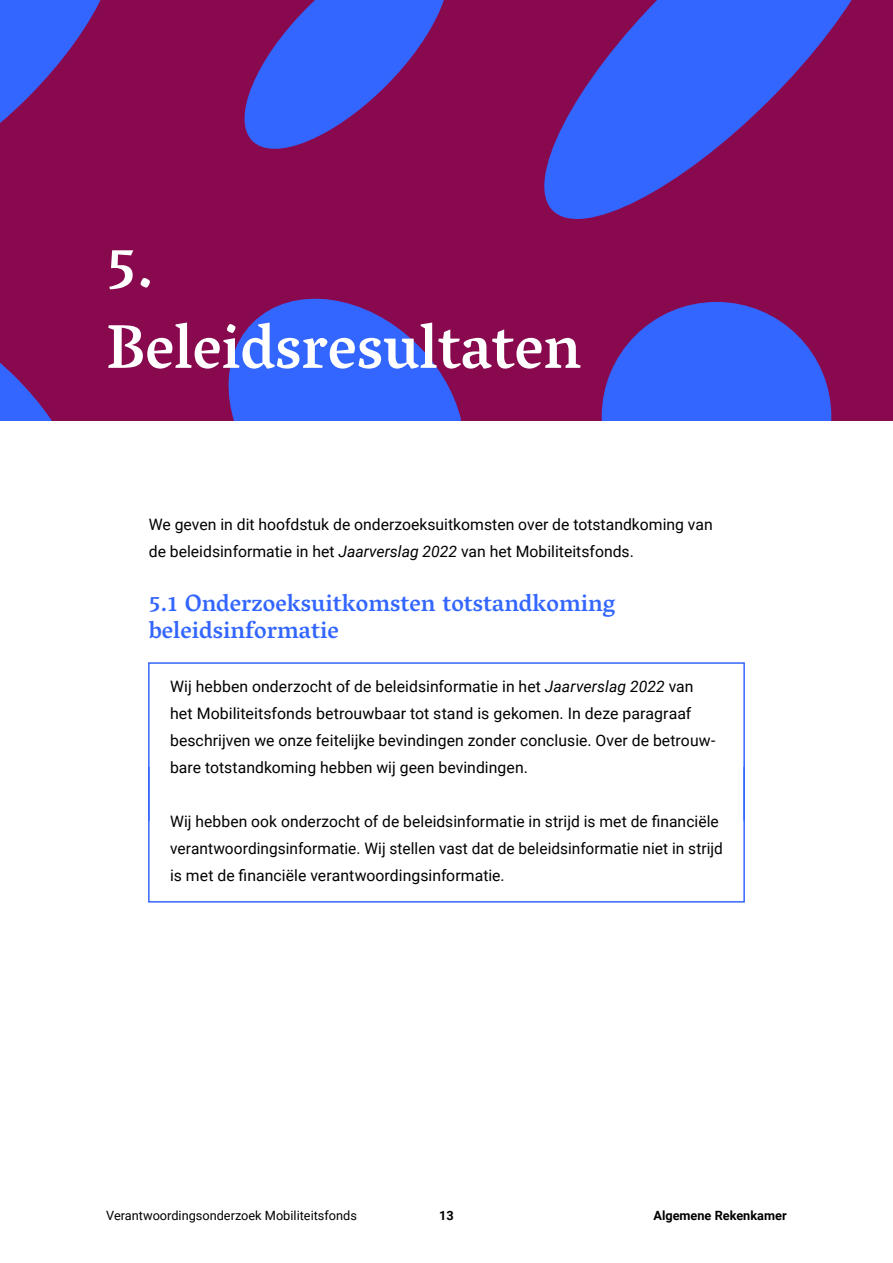
<style>
.page{position:relative;width:893px;height:1263px;background:#fff}
.page>*{position:absolute;margin:0;border:0;box-sizing:border-box;transform-origin:0 0}
._5_Kop_1_-_H2{font:500 63px/81px "Vesper Libre";color:#fff}
._6_Kop_2_-_H3{font:500 24px/27px "Vesper Libre";color:#36f}
._21C_Ktekst_x_bot{font:15.75px/27px "Roboto";letter-spacing:.005em;color:#000}
._21B_Ktekst_x_top{font:15.75px/27px "Roboto";letter-spacing:.005em;color:#000}
._0_Platte_tekst_-_P{font:15.75px/27px "Roboto";color:#000}
.t1{font:12.75px "Roboto";color:#000}
.t2{font:700 12.75px "Roboto";color:#000}
.s1{font-style:italic}
</style>
<div class="page">
<div style="left:0;top:0;width:893px;height:421px;background:#89094f"></div>
<svg style="left:0;top:362px;width:52px;height:59px"></svg>
<svg style="left:244px;top:0;width:200px;height:149px"></svg>
<svg style="left:602px;top:302px;width:229px;height:119px"></svg>
<svg style="left:0;top:0;width:101px;height:123px"></svg>
<svg style="left:228px;top:298px;width:234px;height:123px"></svg>
<svg style="left:544px;top:0;width:308px;height:219px;fill:#36f"></svg>
<div style="left:148px;top:662px;width:597px;height:132px;border:2px solid #36f"></div>
<hr style="left:148px;top:767px;width:2px;height:54px;background:#36f">
<hr style="left:743px;top:767px;width:2px;height:54px;background:#36f">
<div style="left:148px;top:793px;width:597px;height:109px;border:2px solid #36f"></div>
<h2 class="_5_Kop_1_-_H2" style="left:106px;top:225px;width:476px">5.<br>Beleidsresultaten</h2>
<p class="_0_Platte_tekst_-_P" style="left:149px;top:510px;width:565px">We geven in dit hoofdstuk de onderzoeksuitkomsten over de totstandkoming van de beleidsinformatie in het <span class="s1">Jaarverslag 2022</span> van het Mobiliteitsfonds.</p>
<h3 class="_6_Kop_2_-_H3" style="left:149px;top:589px;width:468px">5.1 Onderzoeksuitkomsten totstandkoming beleidsinformatie</h3>
<p class="_21C_Ktekst_x_bot" style="left:170px;top:672px;width:547px">Wij hebben onderzocht of de beleidsinformatie in het <span class="s1">Jaarverslag 2022</span> van het Mobiliteitsfonds betrouwbaar tot stand is gekomen. In deze paragraaf beschrijven we onze feitelijke bevindingen zonder conclusie. Over de betrouw&shy;bare totstandkoming hebben wij geen bevindingen.</p>
<p class="_21B_Ktekst_x_top" style="left:170px;top:807px;width:554px">Wij hebben ook onderzocht of de beleidsinformatie in strijd is met de financiële verantwoordingsinformatie. Wij stellen vast dat de beleidsinformatie niet in strijd is met de financiële verantwoordingsinformatie.</p>
<p class="t1" style="left:106px;top:1207px;width:252px">Verantwoordingsonderzoek Mobiliteitsfonds</p>
<p class="t2" style="left:439px;top:1207px;width:16px">13</p>
<p class="t2" style="left:653px;top:1207px;width:135px">Algemene Rekenkamer</p>
</div>
